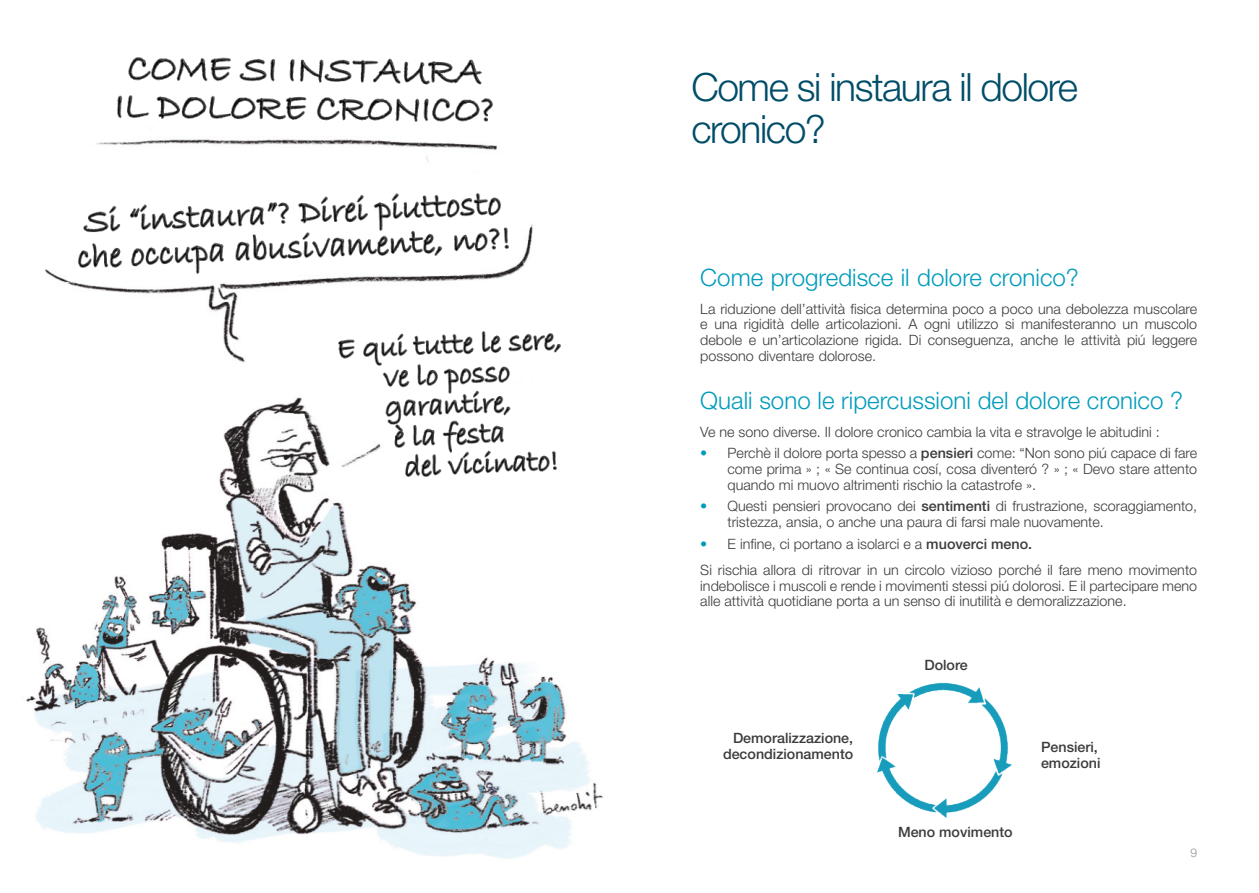
<style>
.page{position:relative;width:1259px;height:893px;background:#fff}
.page>*{position:absolute;margin:0;border:0;box-sizing:border-box;transform-origin:0 0}
.t1{font:300 39px/42px "Helvetica Neue LT Std";letter-spacing:-.035em;color:#004d67}
.t2{font:300 24px "Helvetica Neue LT Std";color:#009cbc}
.t3{font:300 14.25px/15.8px "Helvetica Neue LT Std";color:#3c3b3b}
.t4{font:500 14.25px/15.8px "Helvetica Neue LT Std";color:#3c3b3b}
.t5{font:300 12px "Helvetica Neue LT Std";color:#989492}
.s1{font-weight:700;color:#009cbc}
.s2{font-weight:500}
</style>
<div class="page">
<img style="left:26px;top:519px;width:577px;height:340px">
<img style="left:44px;top:57px;width:517px;height:462px">
<img style="left:877px;top:682px;width:135px;height:136px">
<img style="left:117px;top:58px;width:375px;height:63px">
<img style="left:79px;top:193px;width:429px;height:80px">
<img style="left:338px;top:332px;width:222px;height:145px">
<h1 class="t1" style="left:691px;top:71px;width:388px">Come si instaura il dolore cronico?</h1>
<h2 class="t2" style="left:700px;top:269px;width:380px">Come progredisce il dolore cronico?</h2>
<p class="t3" style="left:700px;top:303px;width:498px;text-align:justify">La riduzione dell’attività fisica determina poco a poco una debolezza muscolare e una rigidità delle articolazioni. A ogni utilizzo si manifesteranno un muscolo debole e un’articolazione rigida. Di conseguenza, anche le attività piú leggere possono diventare dolorose.</p>
<h2 class="t2" style="left:700px;top:392px;width:484px">Quali sono le ripercussioni del dolore cronico ?</h2>
<p class="t3" style="left:700px;top:426px;width:461px">Ve ne sono diverse. Il dolore cronico cambia la vita e stravolge le abitudini :</p>
<p class="t3" style="left:727px;top:447px;width:471px;text-align:justify;text-indent:-27px"><span class="s1">•</span> Perchè il dolore porta spesso a <span class="s2">pensieri</span> come: “Non sono piú capace di fare come prima » ; « Se continua cosí, cosa diventeró ? » ; « Devo stare attento quando mi muovo altrimenti rischio la catastrofe ».</p>
<p class="t3" style="left:727px;top:500px;width:471px;text-indent:-27px"><span class="s1">•</span> Questi pensieri provocano dei <span class="s2">sentimenti</span> di frustrazione, scoraggiamento, tristezza, ansia, o anche una paura di farsi male nuovamente.</p>
<p class="t3" style="left:700px;top:532px;width:498px;line-height:26.2px"><span class="s1">•</span> E infine, ci portano a isolarci e a <span class="s2">muoverci meno.<br></span>Si rischia allora di ritrovar in un circolo vizioso porché il fare meno movimento</p>
<p class="t3" style="left:700px;top:580px;width:498px">indebolisce i muscoli e rende i movimenti stessi piú dolorosi. E il partecipare meno alle attività quotidiane porta a un senso di inutilità e demoralizzazione.</p>
<p class="t4" style="left:723px;top:732px;width:132px;text-align:right">Demoralizzazione, decondizionamento</p>
<p class="t4" style="left:924px;top:659px;width:45px">Dolore</p>
<p class="t4" style="left:898px;top:826px;width:116px">Meno movimento</p>
<p class="t4" style="left:1041px;top:741px;width:61px">Pensieri, emozioni</p>
<p class="t5" style="left:1190px;top:848px;width:8px">9</p>
</div>
